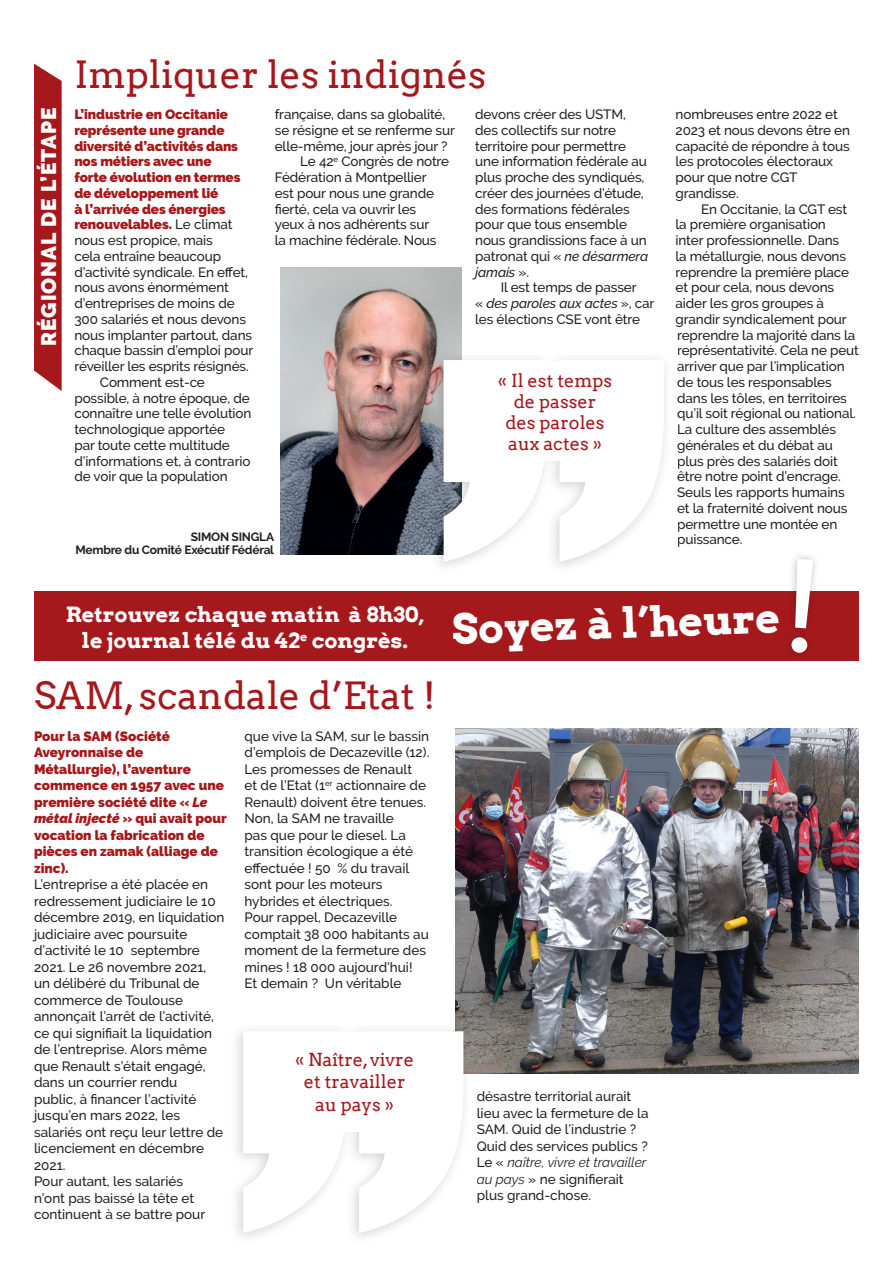
<style>
.page{position:relative;width:893px;height:1263px;background:#fff}
.page>*{position:absolute;margin:0;border:0;box-sizing:border-box;transform-origin:0 0}
.t1{font:700 41.4px "Arvo";color:#fff}
.t2{font:37.5px "Arvo";color:#a5181b}
.t3{font:700 21px/25.5px "Arvo";color:#fff;text-align:center}
.t4{font:900 21px "Raleway";letter-spacing:.04em;color:#fff}
.t5{font:18px "Arvo";color:#a5181b}
.t6{font:500 13.5px/15.8px "Raleway";letter-spacing:-.01em;color:#231f20}
.t7{font:900 13.5px/16.5px "Raleway";color:#a5181b}
.t8{font:700 12px "Raleway";letter-spacing:-.02em;color:#231f20}
.s1{font-weight:900;color:#a5181b}
.s2{font-style:italic}
.s3{font-weight:400;font-style:italic}
</style>
<div class="page">
<img style="left:455px;top:728px;width:404px;height:346px">
<img style="left:281px;top:268px;width:180px;height:286px">
<img style="left:425px;top:347px;width:241px;height:220px">
<svg style="left:444px;top:360px;width:220px;height:202px"></svg>
<img style="left:236px;top:1018px;width:241px;height:220px">
<svg style="left:243px;top:1031px;width:220px;height:202px"></svg>
<div style="left:444px;top:361px;width:213px;height:100px;background:#fff"></div>
<div style="left:244px;top:1032px;width:213px;height:99px;background:#fff"></div>
<div style="left:34px;top:64px;width:28px;height:327px;background:#a5181b"></div>
<div style="left:34px;top:591px;width:825px;height:70px;background:#a5181b"></div>
<div style="left:784px;top:551px;width:37px;height:110px;background:#231f20;opacity:.3"></div>
<svg style="left:791px;top:559px;width:22px;height:94px"></svg>
<p class="t4" style="left:37px;top:346px;width:240px;rotate:-90deg">RÉGIONAL DE L’ÉTAPE</p>
<p class="t2" style="left:74px;top:52px;width:413px">Impliquer les indignés</p>
<p class="t6" style="left:74px;top:106px;width:180px"><span class="s1">L’industrie en Occitanie représente une grande diversité d’activités dans nos métiers avec une<br>forte évolution en termes de développement lié<br>à l’arrivée des énergies renouvelables.</span> Le climat nous est propice, mais<br>cela entraîne beaucoup d’activité syndicale. En effet, nous avons énormément d’entreprises de moins de<br>300 salariés et nous devons nous implanter partout, dans chaque bassin d’emploi pour réveiller les esprits résignés.</p>
<p class="t6" style="left:74px;top:374px;width:179px;text-indent:26px">Comment est-ce possible, à notre époque, de connaître une telle évolution technologique apportée<br>par toute cette multitude d’informations et, à contrario de voir que la population</p>
<p class="t6" style="left:275px;top:106px;width:182px">française, dans sa globalité, se résigne et se renferme sur elle-même, jour après jour ?</p>
<p class="t6" style="left:275px;top:154px;width:176px;text-indent:26px">Le 42<sup>e</sup> Congrès de notre<br>Fédération à Montpellier<br>est pour nous une grande fierté, cela va ouvrir les yeux à nos adhérents sur<br>la machine fédérale. Nous</p>
<p class="t6" style="left:475px;top:106px;width:175px">devons créer des USTM, des collectifs sur notre territoire pour permettre une information fédérale au plus proche des syndiqués, créer des journées d’étude, des formations fédérales pour que tous ensemble nous grandissions face à un patronat qui « <span class="s2">ne désarmera jamais</span> ».</p>
<p class="t6" style="left:475px;top:280px;width:181px;text-indent:26px">Il est temps de passer<br>« <span class="s2">des paroles aux actes</span> », car les élections CSE vont être</p>
<p class="t5" style="left:498px;top:369px;width:116px">« Il est temps</p>
<p class="t5" style="left:514px;top:390px;width:84px">de passer</p>
<p class="t5" style="left:505px;top:411px;width:101px">des paroles</p>
<p class="t5" style="left:508px;top:432px;width:95px">aux actes »</p>
<p class="t8" style="left:191px;top:530px;width:85px">SIMON SINGLA</p>
<p class="t8" style="left:76px;top:543px;width:200px">Membre du Comité Exécutif Fédéral</p>
<p class="t6" style="left:676px;top:106px;width:176px">nombreuses entre 2022 et<br>2023 et nous devons être en capacité de répondre à tous les protocoles électoraux pour que notre CGT grandisse.</p>
<p class="t6" style="left:676px;top:201px;width:185px;text-indent:26px">En Occitanie, la CGT est la première organisation<br>inter professionnelle. Dans<br>la métallurgie, nous devons reprendre la première place et pour cela, nous devons aider les gros groupes à grandir syndicalement pour reprendre la majorité dans la représentativité. Cela ne peut arriver que par l’implication de tous les responsables dans les tôles, en territoires qu’il soit régional ou national.<br>La culture des assemblés générales et du débat au plus près des salariés doit être notre point d’encrage.<br>Seuls les rapports humains et la fraternité doivent nous permettre une montée en puissance.</p>
<p class="t3" style="left:66px;top:602px;width:360px">Retrouvez chaque matin à 8h30, le journal télé du 42<sup>e</sup> congrès.</p>
<p class="t1" style="left:451px;top:603px;width:330px;rotate:-2deg">Soyez à l’heure</p>
<p class="t2" style="left:34px;top:673px;width:403px">SAM, scandale d’Etat !</p>
<p class="t7" style="left:34px;top:728px;width:194px">Pour la SAM (Société<br>Aveyronnaise de<br>Métallurgie), l’aventure commence en 1957 avec une première société dite « <span class="s2">Le métal injecté</span> » qui avait pour vocation la fabrication de pièces en zamak (alliage de zinc).</p>
<p class="t6" style="left:34px;top:876px;width:192px;line-height:16.5px">L’entreprise a été placée en redressement judiciaire le 10 décembre 2019, en liquidation judiciaire avec poursuite d’activité le 10 septembre<br>2021. Le 26 novembre 2021, un délibéré du Tribunal de commerce de Toulouse annonçait l’arrêt de l’activité, ce qui signifiait la liquidation de l’entreprise. Alors même que Renault s’était engagé, dans un courrier rendu<br>public, à financer l’activité jusqu’en mars 2022, les salariés ont reçu leur lettre de licenciement en décembre<br>2021.</p>
<p class="t6" style="left:34px;top:1173px;width:173px;line-height:16.5px">Pour autant, les salariés n’ont pas baissé la tête et continuent à se battre pour</p>
<p class="t6" style="left:244px;top:728px;width:186px;line-height:16.5px">que vive la SAM, sur le bassin d’emplois de Decazeville (12).<br>Les promesses de Renault<br>et de l’Etat (1<sup>er</sup> actionnaire de<br>Renault) doivent être tenues.<br>Non, la SAM ne travaille<br>pas que pour le diesel. La transition écologique a été effectuée ! 50 % du travail sont pour les moteurs hybrides et électriques.</p>
<p class="t6" style="left:244px;top:909px;width:186px;line-height:16.5px">Pour rappel, Decazeville comptait 38 000 habitants au moment de la fermeture des mines ! 18 000 aujourd’hui!<br>Et demain ? Un véritable</p>
<p class="t5" style="left:295px;top:1049px;width:120px">« Naître, vivre</p>
<p class="t5" style="left:304px;top:1071px;width:103px">et travailler</p>
<p class="t5" style="left:315px;top:1094px;width:80px">au pays »</p>
<p class="t6" style="left:477px;top:1088px;width:173px;line-height:16.5px">désastre territorial aurait lieu avec la fermeture de la<br>SAM. Quid de l’industrie ?<br>Quid des services publics ?</p>
<p class="t6" style="left:477px;top:1154px;width:171px;line-height:16.5px">Le « <span class="s3">naître, vivre et travailler au pays</span> » ne signifierait plus grand-chose.</p>
</div>
